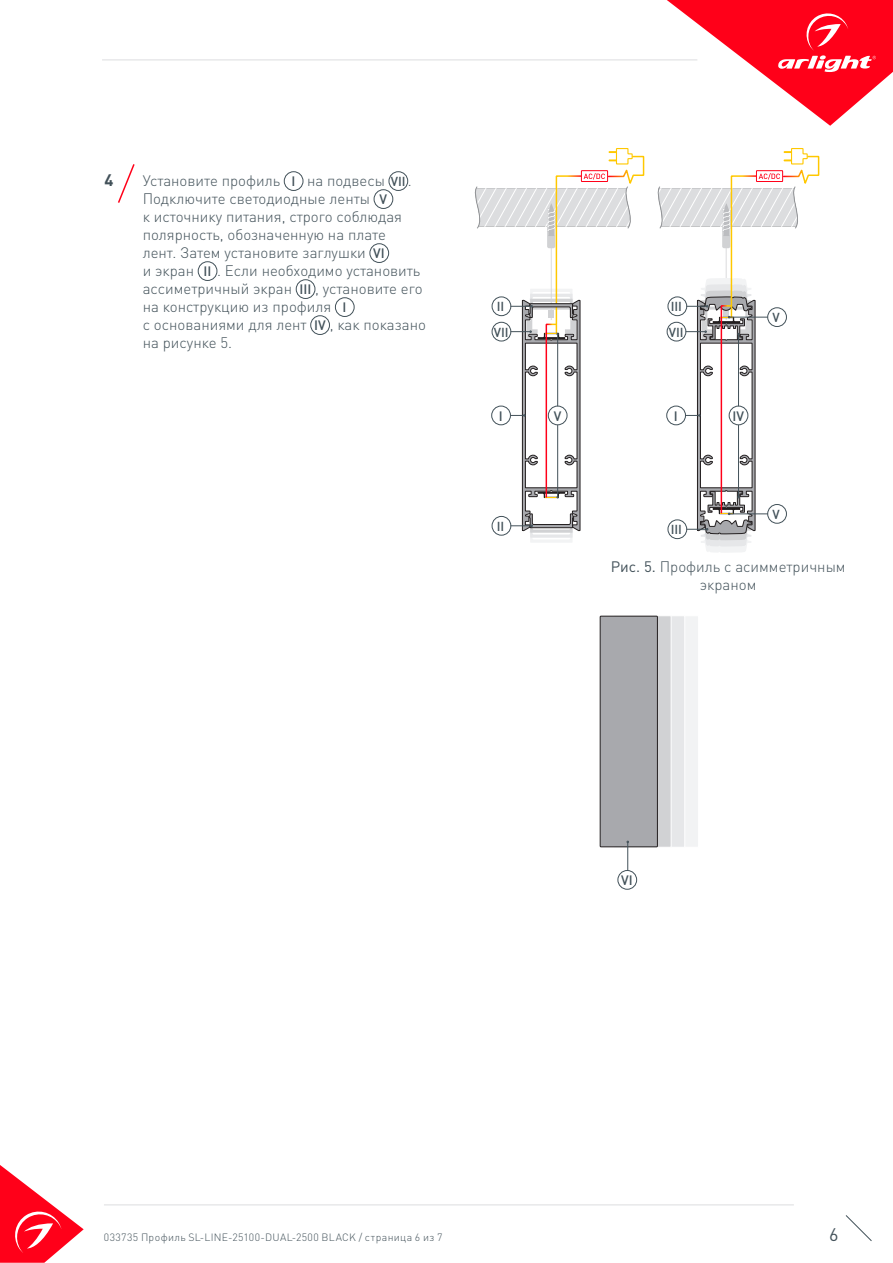
<style>
.page{position:relative;width:893px;height:1263px;background:#fff}
.page>*{position:absolute;margin:0;border:0;box-sizing:border-box;transform-origin:0 0}
.t1{font:18px "DIN Pro";color:#425159}
.t2{font:700 16.5px "DIN Pro";color:#425159}
.t3{font:300 15px/18px "DIN Pro";color:#425159}
.t4{font:500 13.5px "DIN Pro";color:#425159}
.t5{font:500 12.9px "DIN Pro";color:#425159}
.t6{font:300 10.5px "DIN Pro";letter-spacing:.035em;color:#425159}
.s1{font-weight:400}
</style>
<div class="page">
<svg style="left:0;top:1165px;width:84px;height:98px"></svg>
<svg style="left:845px;top:1215px;width:27px;height:26px"></svg>
<svg style="left:667px;top:0;width:226px;height:126px"></svg>
<hr style="left:102px;top:60px;width:595px;height:1px;background:#dcdddf">
<div style="left:284px;top:172px;width:19px;height:19px;border:1px solid #425159;border-radius:50%"></div>
<div style="left:389px;top:172px;width:19px;height:19px;border:1px solid #425159;border-radius:50%"></div>
<div style="left:374px;top:190px;width:19px;height:19px;border:1px solid #425159;border-radius:50%"></div>
<div style="left:370px;top:244px;width:19px;height:19px;border:1px solid #425159;border-radius:50%"></div>
<div style="left:198px;top:262px;width:19px;height:19px;border:1px solid #425159;border-radius:50%"></div>
<div style="left:296px;top:280px;width:19px;height:19px;border:1px solid #425159;border-radius:50%"></div>
<div style="left:335px;top:298px;width:19px;height:19px;border:1px solid #425159;border-radius:50%"></div>
<div style="left:311px;top:316px;width:19px;height:19px;border:1px solid #425159;border-radius:50%"></div>
<svg style="left:118px;top:164px;width:17px;height:39px"></svg>
<hr style="left:104px;top:1204px;width:690px;height:1px;background:#dcdddf">
<div style="left:641px;top:615px;width:58px;height:233px;background:#f2f3f4;border:1px solid #fff"></div>
<div style="left:627px;top:615px;width:58px;height:233px;background:#e6e7e9;border:1px solid #fff"></div>
<div style="left:614px;top:615px;width:57px;height:233px;background:#d1d2d4;border:1px solid #fff"></div>
<div style="left:600px;top:616px;width:57px;height:231px;background:#a8a9ad"></div>
<div style="left:600px;top:616px;width:58px;height:231px;border:1px solid #231f20"></div>
<div style="left:618px;top:870px;width:19px;height:19px;border:1px solid #425159;border-radius:50%"></div>
<svg style="left:627px;top:841px;width:2px;height:30px"></svg>
<svg style="left:474px;top:148px;width:171px;height:394px"></svg>
<svg style="left:657px;top:148px;width:163px;height:404px"></svg>
<p class="t2" style="left:104px;top:168px;width:10px">4</p>
<p class="t3" style="left:143px;top:171px;width:139px">Установите профиль</p>
<p class="t4" style="left:291px;top:172px;width:5px">I</p>
<p class="t3" style="left:307px;top:171px;width:79px">на подвесы</p>
<p class="t5" style="left:391px;top:173px;width:16px">VII</p>
<p class="t3" style="left:408px;top:171px;width:5px">.</p>
<p class="t3" style="left:143px;top:189px;width:229px">Подключите светодиодные ленты</p>
<p class="t4" style="left:379px;top:190px;width:9px">V</p>
<p class="t3" style="left:143px;top:207px;width:261px">к источнику питания, строго соблюдая полярность, обозначенную на плате лент. Затем установите заглушки</p>
<p class="t4" style="left:373px;top:244px;width:13px">VI</p>
<p class="t3" style="left:143px;top:261px;width:279px;text-indent:74px">. Если необходимо установить ассиметричный экран</p>
<p class="t3" style="left:143px;top:261px;width:53px">и экран</p>
<p class="t4" style="left:203px;top:262px;width:9px">II</p>
<p class="t4" style="left:299px;top:280px;width:13px">III</p>
<p class="t3" style="left:143px;top:279px;width:281px;text-indent:172px">, установите его на конструкцию из профиля</p>
<p class="t4" style="left:343px;top:298px;width:5px">I</p>
<p class="t3" style="left:143px;top:315px;width:165px">с основаниями для лент</p>
<p class="t4" style="left:314px;top:316px;width:13px">IV</p>
<p class="t3" style="left:330px;top:315px;width:98px">, как показано</p>
<p class="t3" style="left:143px;top:333px;width:91px">на рисунке 5.</p>
<p class="t5" style="left:497px;top:298px;width:9px">II</p>
<p class="t5" style="left:671px;top:298px;width:13px">III</p>
<p class="t5" style="left:494px;top:323px;width:16px">VII</p>
<p class="t5" style="left:669px;top:323px;width:16px">VII</p>
<p class="t4" style="left:499px;top:406px;width:5px">I</p>
<p class="t4" style="left:554px;top:406px;width:9px">V</p>
<p class="t4" style="left:674px;top:406px;width:5px">I</p>
<p class="t5" style="left:497px;top:517px;width:9px">II</p>
<p class="t5" style="left:671px;top:521px;width:13px">III</p>
<p class="t5" style="left:772px;top:309px;width:9px">V</p>
<p class="t4" style="left:732px;top:406px;width:13px">IV</p>
<p class="t5" style="left:772px;top:505px;width:9px">V</p>
<p class="t3" style="left:611px;top:557px;width:236px;text-align:center"><span class="s1">Рис. 5.</span> Профиль с асимметричным экраном</p>
<p class="t4" style="left:621px;top:871px;width:13px">VI</p>
<p class="t6" style="left:104px;top:1230px;width:340px">033735 Профиль SL-LINE-25100-DUAL-2500 BLACK / страница 6 из 7</p>
<p class="t1" style="left:829px;top:1222px;width:11px">6</p>
</div>
